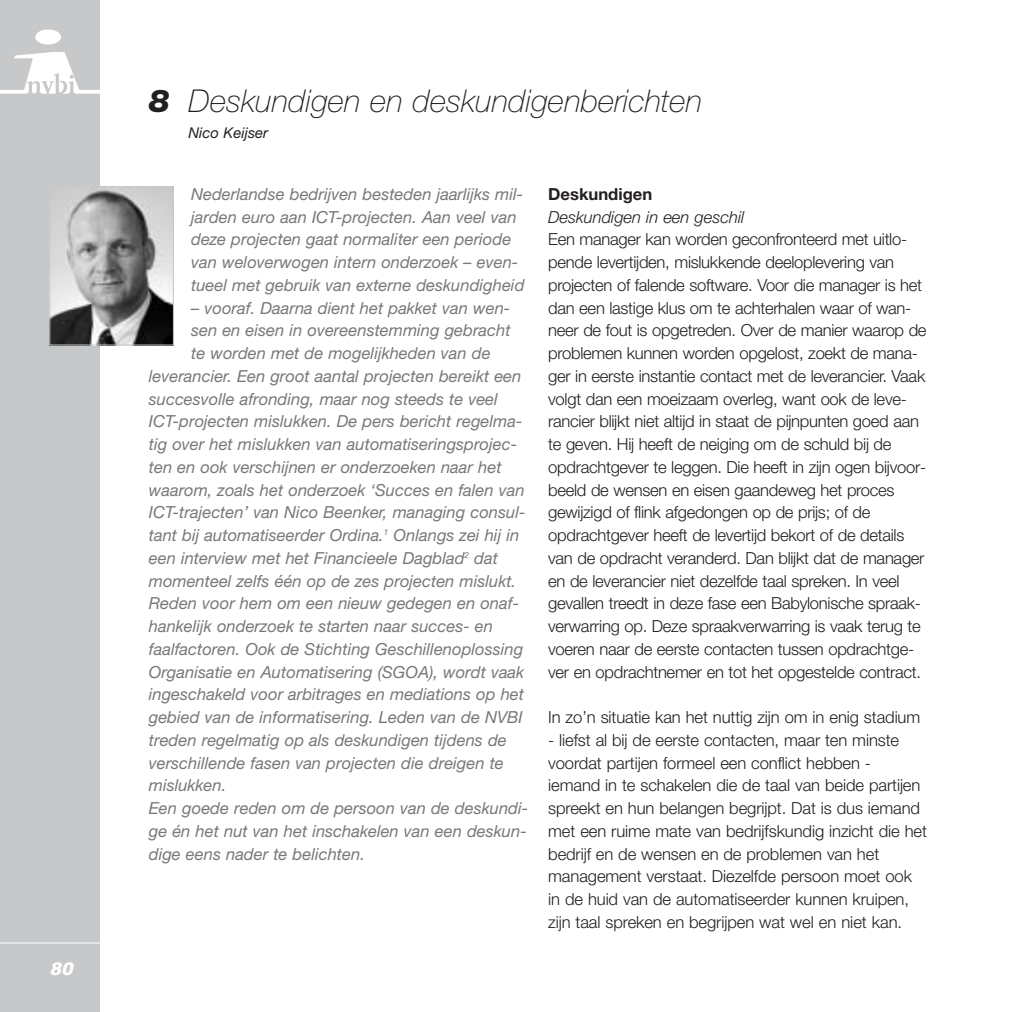
<style>
.page{position:relative;width:1027px;height:1012px;background:#fff}
.page>*{position:absolute;margin:0;border:0;box-sizing:border-box;transform-origin:0 0}
.t1{font:italic 100 31.5px "Helvetica Neue";color:#231f20}
.t2{font:italic 900 17.5px "Arial";color:#fff}
.t3{font:300 16.62px/22.8px "Helvetica Neue";letter-spacing:-.015em;color:#231f20}
.t4{font:italic 16.62px/22.8px "Helvetica Neue";color:#77787b}
.t5{font:italic 300 16.62px "Helvetica Neue";color:#231f20}
.t6{font:700 16.62px "Helvetica Neue";color:#231f20}
.t7{font:italic 14.88px "Helvetica Neue";color:#231f20}
.s1{font-weight:900}
</style>
<div class="page">
<div style="left:0;top:0;width:99px;height:1012px;background:#c6c8ca"></div>
<hr style="left:0;top:943px;width:106px;height:1px;background:#fff">
<div style="left:35px;top:29px;width:26px;height:16px;background:#fff;border-radius:50%"></div>
<svg style="left:0;top:52px;width:100px;height:42px"></svg>
<img style="left:52px;top:188px;width:120px;height:155px">
<div style="left:50px;top:186px;width:124px;height:159px;border:1px solid #c6c8ca"></div>
<p class="t2" style="left:50px;top:963px;width:28px">80</p>
<h1 class="t1" style="left:149px;top:90px;width:555px"><span class="s1">8</span> Deskundigen en deskundigenberichten</h1>
<p class="t7" style="left:189px;top:128px;width:81px">Nico Keijser</p>
<p class="t4" style="left:191px;top:184px;width:335px">Nederlandse bedrijven besteden jaarlijks mil&shy;jarden euro aan ICT-projecten. Aan veel van deze projecten gaat normaliter een periode van weloverwogen intern onderzoek – even&shy;tueel met gebruik van externe deskundigheid</p>
<p class="t4" style="left:191px;top:298px;width:321px">– vooraf. Daarna dient het pakket van wen-</p>
<p class="t4" style="left:191px;top:321px;width:321px">sen en eisen in overeenstemming gebracht</p>
<p class="t4" style="left:191px;top:344px;width:301px">te worden met de mogelijkheden van de</p>
<p class="t4" style="left:149px;top:366px;width:374px">leverancier. Een groot aantal projecten bereikt een</p>
<p class="t4" style="left:149px;top:389px;width:351px">succesvolle afronding, maar nog steeds te veel</p>
<p class="t4" style="left:149px;top:412px;width:375px">ICT-projecten mislukken. De pers bericht regelma-</p>
<p class="t4" style="left:149px;top:435px;width:370px">tig over het mislukken van automatiseringsprojec-</p>
<p class="t4" style="left:149px;top:457px;width:354px">ten en ook verschijnen er onderzoeken naar het</p>
<p class="t4" style="left:149px;top:480px;width:377px">waarom, zoals het onderzoek ‘Succes en falen van</p>
<p class="t4" style="left:149px;top:503px;width:378px">ICT-trajecten’ van Nico Beenker, managing consul-</p>
<p class="t4" style="left:149px;top:526px;width:372px">tant bij automatiseerder Ordina.<sup>1</sup> Onlangs zei hij in</p>
<p class="t4" style="left:149px;top:548px;width:351px">een interview met het Financieele Dagblad<sup>2</sup> dat</p>
<p class="t4" style="left:149px;top:571px;width:369px">momenteel zelfs één op de zes projecten mislukt.</p>
<p class="t4" style="left:149px;top:594px;width:372px">Reden voor hem om een nieuw gedegen en onaf-</p>
<p class="t4" style="left:149px;top:617px;width:346px">hankelijk onderzoek te starten naar succes- en</p>
<p class="t4" style="left:149px;top:639px;width:376px">faalfactoren. Ook de Stichting Geschillenoplossing</p>
<p class="t4" style="left:149px;top:662px;width:377px">Organisatie en Automatisering (SGOA), wordt vaak</p>
<p class="t4" style="left:149px;top:685px;width:377px">ingeschakeld voor arbitrages en mediations op het</p>
<p class="t4" style="left:149px;top:708px;width:375px">gebied van de informatisering. Leden van de NVBI</p>
<p class="t4" style="left:149px;top:730px;width:359px">treden regelmatig op als deskundigen tijdens de</p>
<p class="t4" style="left:149px;top:753px;width:357px">verschillende fasen van projecten die dreigen te</p>
<p class="t4" style="left:149px;top:776px;width:79px">mislukken.</p>
<p class="t4" style="left:149px;top:799px;width:381px">Een goede reden om de persoon van de deskundi-</p>
<p class="t4" style="left:149px;top:821px;width:379px">ge én het nut van het inschakelen van een deskun-</p>
<p class="t4" style="left:149px;top:844px;width:218px">dige eens nader te belichten.</p>
<p class="t6" style="left:548px;top:188px;width:106px">Deskundigen</p>
<p class="t5" style="left:548px;top:211px;width:197px">Deskundigen in een geschil</p>
<p class="t3" style="left:548px;top:230px;width:380px">Een manager kan worden geconfronteerd met uitlo&shy;pende levertijden, mislukkende deeloplevering van projecten of falende software. Voor die manager is het dan een lastige klus om te achterhalen waar of wan&shy;neer de fout is opgetreden. Over de manier waarop de problemen kunnen worden opgelost, zoekt de mana&shy;ger in eerste instantie contact met de leverancier. Vaak volgt dan een moeizaam overleg, want ook de leve&shy;rancier blijkt niet altijd in staat de pijnpunten goed aan te geven. Hij heeft de neiging om de schuld bij de opdrachtgever te leggen. Die heeft in zijn ogen bijvoor&shy;beeld de wensen en eisen gaandeweg het proces gewijzigd of flink afgedongen op de prijs; of de opdrachtgever heeft de levertijd bekort of de details van de opdracht veranderd. Dan blijkt dat de manager en de leverancier niet dezelfde taal spreken. In veel gevallen treedt in deze fase een Babylonische spraak&shy;verwarring op. Deze spraakverwarring is vaak terug te voeren naar de eerste contacten tussen opdrachtge&shy;ver en opdrachtnemer en tot het opgestelde contract.</p>
<p class="t3" style="left:548px;top:707px;width:374px">In zo’n situatie kan het nuttig zijn om in enig stadium</p>
<p class="t3" style="left:548px;top:730px;width:380px">- liefst al bij de eerste contacten, maar ten minste voordat partijen formeel een conflict hebben - iemand in te schakelen die de taal van beide partijen spreekt en hun belangen begrijpt. Dat is dus iemand met een ruime mate van bedrijfskundig inzicht die het bedrijf en de wensen en de problemen van het management verstaat. Diezelfde persoon moet ook in de huid van de automatiseerder kunnen kruipen, zijn taal spreken en begrijpen wat wel en niet kan.</p>
</div>
